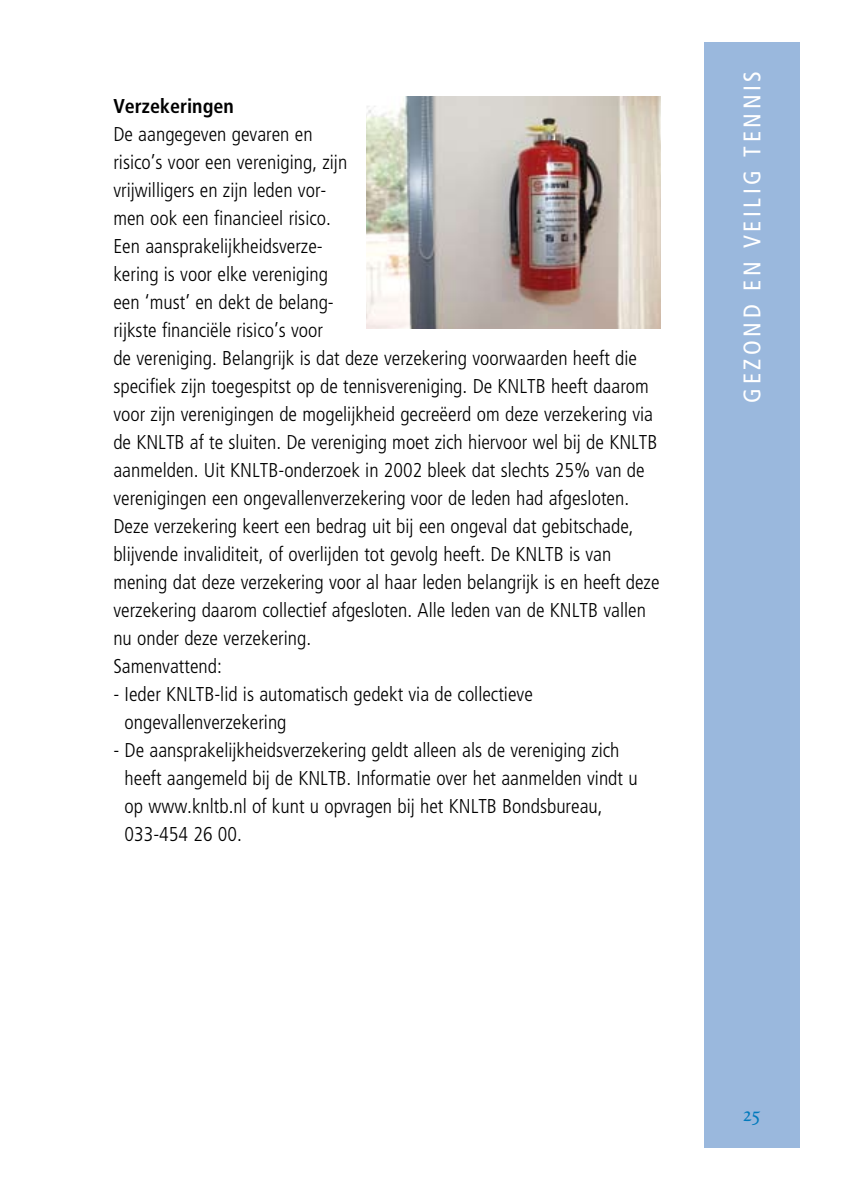
<style>
.page{position:relative;width:842px;height:1191px;background:#fff}
.page>*{position:absolute;margin:0;border:0;box-sizing:border-box;transform-origin:0 0}
.t1{font:condensed 24px "Frutiger LT";letter-spacing:.15em;color:#fff}
.t2{font:24px "Trinite No 2 Rom Con";color:#0079bc}
.t3{font:300 condensed 20px/28px "Frutiger LT";color:#000}
.t4{font:700 condensed 20px "Frutiger LT";color:#000}
</style>
<div class="page">
<div style="left:704px;top:43px;width:95px;height:1105px;background:#9ab8dd"></div>
<img style="left:366px;top:96px;width:294px;height:232px">
<p class="t4" style="left:113px;top:94px;width:122px">Verzekeringen</p>
<p class="t3" style="left:113px;top:120px;width:548px">De aangegeven gevaren en<br>risico’s voor een vereniging, zijn<br>vrijwilligers en zijn leden vor-<br>men ook een financieel risico.<br>Een aansprakelijkheidsverze-<br>kering is voor elke vereniging<br>een ‘must’ en dekt de belang-<br>rijkste financiële risico’s voor<br>de vereniging. Belangrijk is dat deze verzekering voorwaarden heeft die specifiek zijn toegespitst op de tennisvereniging. De KNLTB heeft daarom voor zijn verenigingen de mogelijkheid gecreëerd om deze verzekering via de KNLTB af te sluiten. De vereniging moet zich hiervoor wel bij de KNLTB aanmelden. Uit KNLTB-onderzoek in 2002 bleek dat slechts 25% van de verenigingen een ongevallenverzekering voor de leden had afgesloten.<br>Deze verzekering keert een bedrag uit bij een ongeval dat gebitschade, blijvende invaliditeit, of overlijden tot gevolg heeft. De KNLTB is van mening dat deze verzekering voor al haar leden belangrijk is en heeft deze verzekering daarom collectief afgesloten. Alle leden van de KNLTB vallen nu onder deze verzekering.<br>Samenvattend:</p>
<p class="t3" style="left:125px;top:680px;width:410px;text-indent:-11px">- Ieder KNLTB-lid is automatisch gedekt via de collectieve ongevallenverzekering</p>
<p class="t3" style="left:125px;top:736px;width:514px;text-indent:-11px">- De aansprakelijkheidsverzekering geldt alleen als de vereniging zich heeft aangemeld bij de KNLTB. Informatie over het aanmelden vindt u op www.knltb.nl of kunt u opvragen bij het KNLTB Bondsbureau, 033-454 26 00.</p>
<p class="t1" style="left:738px;top:403px;width:333px;rotate:-90deg">gezond en veilig tennis</p>
<p class="t2" style="left:743px;top:1103px;width:19px">25</p>
</div>
